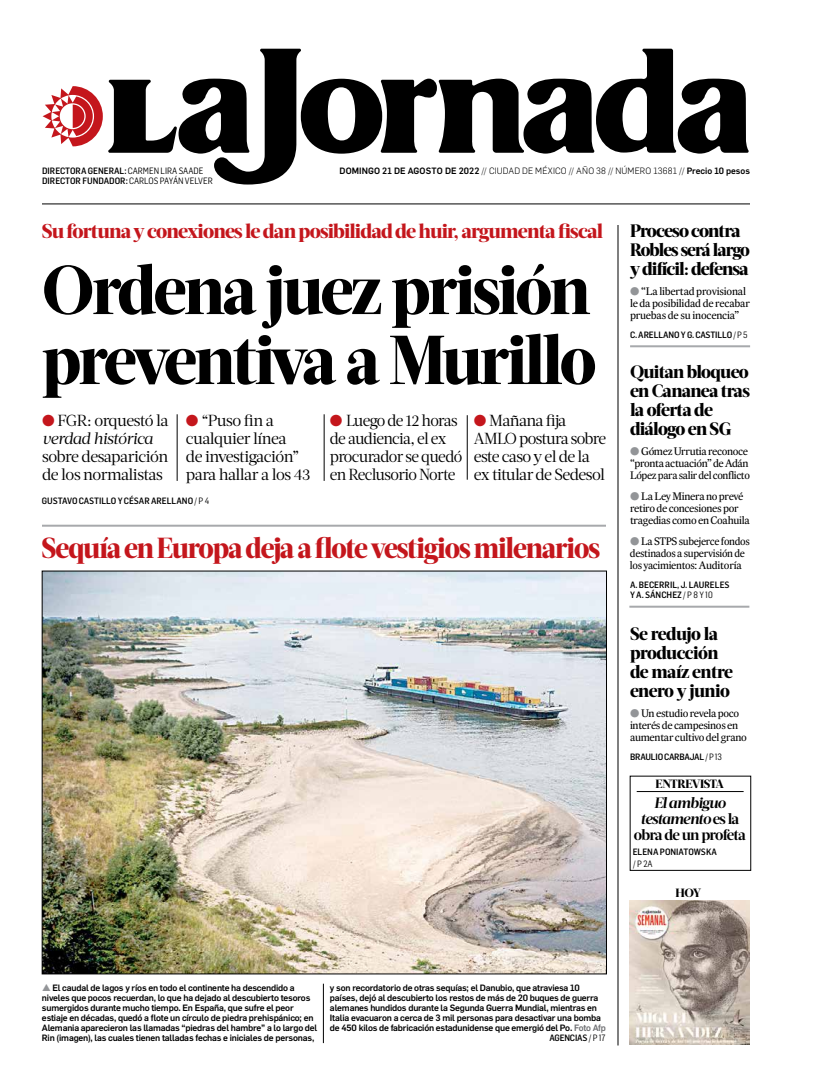
<style>
.page{position:relative;width:822px;height:1089px;background:#fff}
.page>*{position:absolute;margin:0;border:0;box-sizing:border-box;transform-origin:0 0}
.t1{font:800 69px/70px "Acta Headline";letter-spacing:-.04em;color:#000;scale:.95 1}
.t2{font:800 29px "Acta Headline";letter-spacing:-.04em;color:#c4161c;scale:.95 1}
.t3{font:800 20px "Acta Headline";letter-spacing:-.04em;color:#c4161c}
.t4{font:800 18px/19px "Acta Headline";letter-spacing:-.04em;color:#000}
.t5{font:16px/18px "Acta Deck";letter-spacing:-.04em;color:#000}
.t6{font:italic 16px/18px "Acta Deck";letter-spacing:-.035em;color:#000}
.t7{font:italic 700 15px/16px "Acta Headline";letter-spacing:-.055em;color:#000;text-align:center}
.t8{font:800 12px "Acta Headline";letter-spacing:-.03em;color:#000}
.t9{font:11px/12px "Expresso Tx";letter-spacing:-.03em;color:#000}
.t10{font:500 9px/10px "Flama";letter-spacing:-.02em;color:#000}
.t11{font:500 9px/10px "Flama Semicond";color:#000}
.t12{font:300 9px "Flama";letter-spacing:.015em;color:#000}
.t13{font:500 9px "Flama Semicond";letter-spacing:-.02em;color:#000}
.t14{font:9px "Flama Semicond";color:#000}
.s1{font-weight:400}
.s2{font-weight:500}
.s3{color:#c4161c}
.s4{font-style:normal}
.s5{color:#939598}
.s6{color:#6d6e71}
</style>
<div class="page">
<svg style="left:43px;top:49px;width:706px;height:136px"></svg>
<hr style="left:618px;top:225px;width:1px;height:821px;background:#000">
<img style="left:44px;top:573px;width:561px;height:399px">
<hr style="left:42px;top:204px;width:708px;height:1px;background:#000">
<hr style="left:630px;top:345px;width:120px;height:2px;background:#a7a9ac">
<hr style="left:629px;top:606px;width:120px;height:2px;background:#a7a9ac">
<hr style="left:42px;top:525px;width:564px;height:2px;background:#a7a9ac">
<hr style="left:323px;top:984px;width:1px;height:59px;background:#000">
<hr style="left:177px;top:414px;width:1px;height:67px;background:#000">
<hr style="left:467px;top:415px;width:1px;height:65px;background:#000">
<hr style="left:324px;top:414px;width:1px;height:67px;background:#000">
<img style="left:630px;top:901px;width:119px;height:144px">
<hr style="left:637px;top:791px;width:107px;height:1px;background:#000">
<p class="t11" style="left:42px;top:166px;width:163px">DIRECTORA GENERAL: <span class="s1">CARMEN LIRA SAADE</span></p>
<p class="t12" style="left:340px;top:164px;width:412px"><span class="s2">domingo 21 DE agosto de 2022</span> // CIUDAD DE MÉXICO // AÑO 38 // NÚM ERO 13681 // <span class="s2">Precio 10 pesos</span></p>
<p class="t11" style="left:42px;top:176px;width:172px">DIRECTOR FUNDADOR: <span class="s1">CARLOS PAYÁN VELVER</span></p>
<h3 class="t3" style="left:42px;top:219px;width:563px">Su fortuna y conexiones le dan posibilidad de huir, argumenta fiscal</h3>
<h1 class="t1" style="left:42px;top:256px;width:585px">Ordena juez prisión preventiva a Murillo</h1>
<h3 class="t5" style="left:186px;top:412px;width:126px"><span class="s3">●</span> “Puso fin a cualquier línea<br>de investigación” para hallar a los 43</h3>
<h3 class="t5" style="left:330px;top:412px;width:134px"><span class="s3">●</span> Luego de 12 horas de audiencia, el ex procurador se quedó en Reclusorio Norte</h3>
<h3 class="t5" style="left:474px;top:412px;width:134px"><span class="s3">●</span> Mañana fija<br>AMLO postura sobre este caso y el de la ex titular de Sedesol</h3>
<p class="t11" style="left:42px;top:496px;width:169px">GUSTAVO CASTILLO Y CÉSAR ARELLANO <span class="s1">/ P 4</span></p>
<h3 class="t6" style="left:42px;top:412px;width:128px"><span class="s3">●</span> <span class="s4">FGR: orquestó la </span>verdad histórica</h3>
<h3 class="t5" style="left:42px;top:448px;width:128px">sobre desaparición de los normalistas</h3>
<h2 class="t2" style="left:41px;top:531px;width:590px">Sequía en Europa deja a flote vestigios milenarios</h2>
<h3 class="t4" style="left:630px;top:222px;width:122px">Proceso contra<br>Robles será largo y difícil: defensa</h3>
<p class="t9" style="left:630px;top:285px;width:121px"><span class="s5">●</span> “La libertad provisional le da posibilidad de recabar pruebas de su inocencia”</p>
<p class="t11" style="left:630px;top:330px;width:119px">C. ARELLANO Y G. CASTILLO <span class="s1">/ P 5</span></p>
<h3 class="t4" style="left:630px;top:362px;width:121px">Quitan bloqueo en Cananea tras la oferta de diálogo en SG</h3>
<p class="t9" style="left:630px;top:445px;width:122px"><span class="s5">●</span> Gómez Urrutia reconoce “pronta actuación” de Adán<br>López para salir del conflicto</p>
<p class="t9" style="left:630px;top:490px;width:121px"><span class="s5">●</span> La Ley Minera no prevé retiro de concesiones por tragedias como en Coahuila</p>
<p class="t9" style="left:630px;top:535px;width:121px"><span class="s5">●</span> La STPS subejerce fondos destinados a supervisión de los yacimientos: Auditoría</p>
<p class="t11" style="left:630px;top:579px;width:101px">A. BECERRIL, J. LAURELES<br>Y A. SÁNCHEZ <span class="s1">/ P 8 Y 10</span></p>
<h3 class="t4" style="left:630px;top:624px;width:104px">Se redujo la producción de maíz entre enero y junio</h3>
<p class="t9" style="left:630px;top:707px;width:118px"><span class="s5">●</span> Un estudio revela poco interés de campesinos en aumentar cultivo del grano</p>
<p class="t13" style="left:630px;top:751px;width:93px">BRAULIO CARBAJAL <span class="s1">/ P 13</span></p>
<h3 class="t8" style="left:656px;top:777px;width:70px">ENTREVISTA</h3>
<h3 class="t7" style="left:634px;top:795px;width:114px">El ambiguo testamento <span class="s4">es la obra de un profeta</span></h3>
<p class="t11" style="left:633px;top:847px;width:86px">ELENA PONIATOWSKA</p>
<p class="t14" style="left:633px;top:858px;width:21px">/ P 2A</p>
<h3 class="t8" style="left:676px;top:885px;width:27px">HOY</h3>
<p class="t10" style="left:42px;top:983px;width:277px"><span class="s5">▲</span> El caudal de lagos y ríos en todo el continente ha descendido a niveles que pocos recuerdan, lo que ha dejado al descubierto tesoros sumergidos durante mucho tiempo. En España, que sufre el peor estiaje en décadas, quedó a flote un círculo de piedra prehispánico; en Alemania aparecieron las llamadas “piedras del hambre” a lo largo del Rin (imagen), las cuales tienen talladas fechas e iniciales de personas,</p>
<p class="t10" style="left:330px;top:982px;width:278px">y son recordatorio de otras sequías; el Danubio, que atraviesa 10 países, dejó al descubierto los restos de más de 20 buques de guerra alemanes hundidos durante la Segunda Guerra Mundial, mientras en Italia evacuaron a cerca de 3 mil personas para desactivar una bomba de 450 kilos de fabricación estadunidense que emergió del Po. <span class="s6">Foto Afp</span></p>
<p class="t13" style="left:549px;top:1032px;width:58px">AGENCIAS <span class="s1">/ P 17</span></p>
</div>
